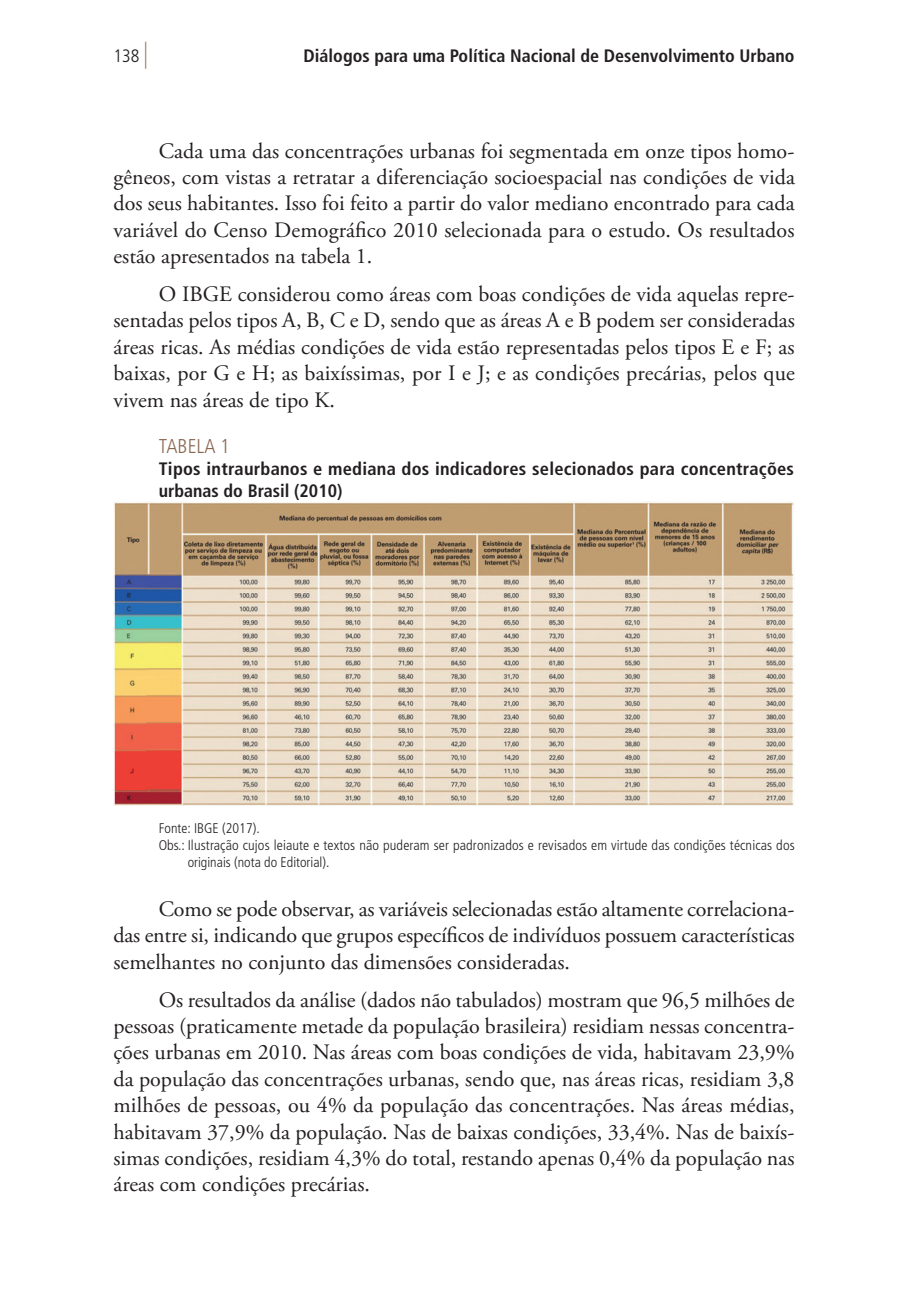
<style>
.page{position:relative;width:908px;height:1304px;background:#fff}
.page>*{position:absolute;margin:0;border:0;box-sizing:border-box;transform-origin:0 0}
.texto_corrido{font:22px/26.4px "Adobe Garamond Pro";color:#231f20;text-align:justify}
.titulo_1_grafico{font:300 condensed 20px "Frutiger LT Pro";color:#8c6751}
.titulo_2_grafico{font:700 condensed 18px/21.6px "Frutiger LT Pro";color:#231f20}
.t1{font:300 condensed 18px "Frutiger LT Pro";color:#231f20}
.elaboracao_grafico{font:300 condensed 14px/16.8px "Frutiger LT Pro";letter-spacing:.01em;color:#231f20}
.fonte_grafico{font:300 condensed 14px "Frutiger LT Pro";color:#231f20}
.s1{font-size:27px;color:#8c6751}
</style>
<div class="page">
<img style="left:113px;top:501px;width:681px;height:304px">
<p class="t1" style="left:113px;top:45px;width:36px">138 <span class="s1">|</span></p>
<p class="titulo_2_grafico" style="left:303px;top:45px;width:492px">Diálogos para uma Política Nacional de Desenvolvimento Urbano</p>
<p class="texto_corrido" style="left:113px;top:138px;width:682px;text-indent:45px">Cada uma das concentrações urbanas foi segmentada em onze tipos homo&shy;gêneos, com vistas a retratar a diferenciação socioespacial nas condições de vida dos seus habitantes. Isso foi feito a partir do valor mediano encontrado para cada variável do Censo Demográfico 2010 selecionada para o estudo. Os resultados estão apresentados na tabela 1.</p>
<p class="texto_corrido" style="left:113px;top:282px;width:682px;text-indent:45px">O IBGE considerou como áreas com boas condições de vida aquelas repre&shy;sentadas pelos tipos A, B, C e D, sendo que as áreas A e B podem ser consideradas áreas ricas. As médias condições de vida estão representadas pelos tipos E e F; as baixas, por G e H; as baixíssimas, por I e J; e as condições precárias, pelos que vivem nas áreas de tipo K.</p>
<p class="titulo_1_grafico" style="left:159px;top:435px;width:72px">TABELA 1</p>
<p class="titulo_2_grafico" style="left:159px;top:458px;width:636px">Tipos intraurbanos e mediana dos indicadores selecionados para concentrações urbanas do Brasil (2010)</p>
<p class="fonte_grafico" style="left:159px;top:820px;width:102px">Fonte: IBGE (2017).</p>
<p class="elaboracao_grafico" style="left:188px;top:837px;width:608px;text-indent:-29px">Obs.: Ilustração cujos leiaute e textos não puderam ser padronizados e revisados em virtude das condições técnicas dos originais (nota do Editorial).</p>
<p class="texto_corrido" style="left:113px;top:897px;width:682px;text-indent:45px">Como se pode observar, as variáveis selecionadas estão altamente correlaciona&shy;das entre si, indicando que grupos específicos de indivíduos possuem características semelhantes no conjunto das dimensões consideradas.</p>
<p class="texto_corrido" style="left:113px;top:987px;width:682px;text-indent:45px">Os resultados da análise (dados não tabulados) mostram que 96,5 milhões de pessoas (praticamente metade da população brasileira) residiam nessas concentra&shy;ções urbanas em 2010. Nas áreas com boas condições de vida, habitavam 23,9% da população das concentrações urbanas, sendo que, nas áreas ricas, residiam 3,8 milhões de pessoas, ou 4% da população das concentrações. Nas áreas médias, habitavam 37,9% da população. Nas de baixas condições, 33,4%. Nas de baixís&shy;simas condições, residiam 4,3% do total, restando apenas 0,4% da população nas áreas com condições precárias.</p>
</div>
